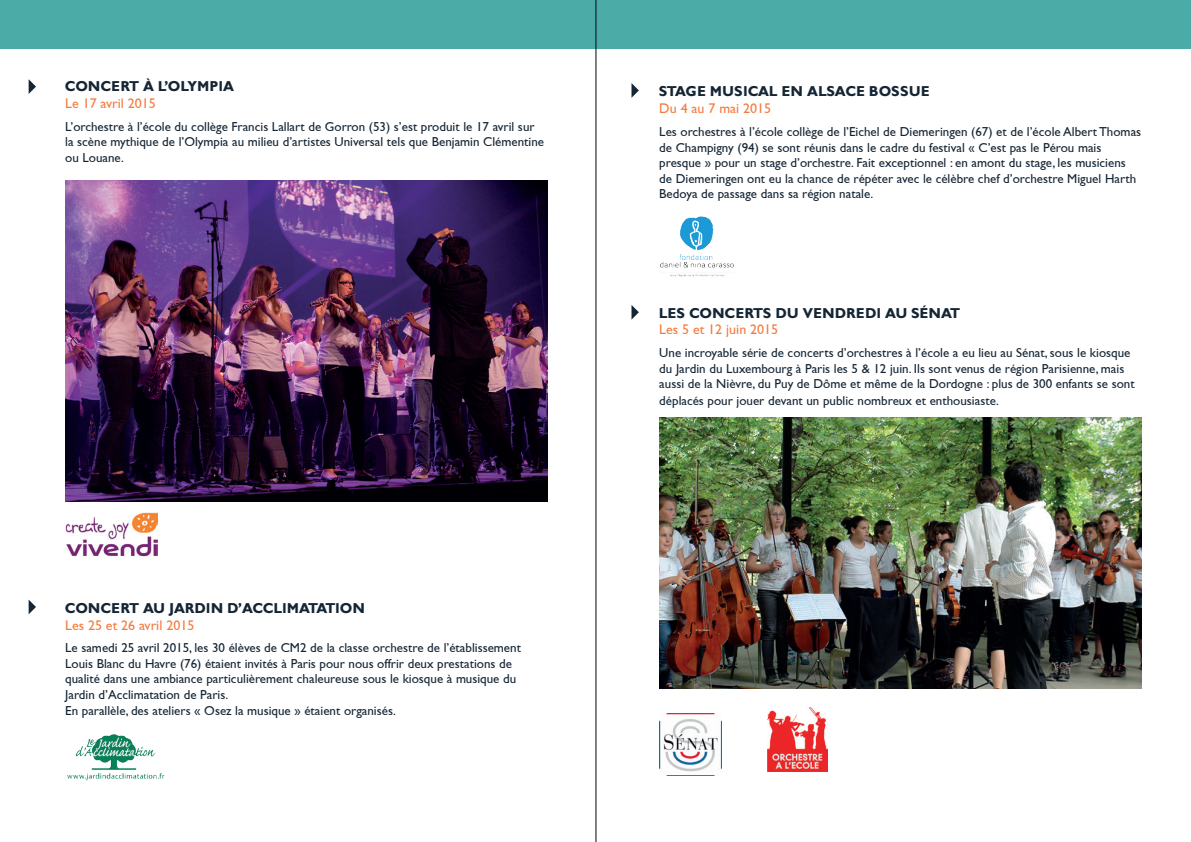
<style>
.page{position:relative;width:1191px;height:842px;background:#fff}
.page>*{position:absolute;margin:0;border:0;box-sizing:border-box;transform-origin:0 0}
.t1{font:700 14px "Gill Sans BQ";letter-spacing:.02em;color:#142534}
.t2{font:14px "Gill Sans";color:#f47b3e}
.t3{font:13px/15.6px "Gill Sans";color:#142534}
</style>
<div class="page">
<div style="left:0;top:0;width:595px;height:48px;background:#4baca7"></div>
<img style="left:65px;top:180px;width:482px;height:321px">
<img style="left:65px;top:513px;width:92px;height:43px">
<img style="left:67px;top:734px;width:98px;height:47px">
<svg style="left:29px;top:79px;width:7px;height:15px"></svg>
<svg style="left:29px;top:600px;width:7px;height:14px"></svg>
<img style="left:660px;top:216px;width:74px;height:61px">
<img style="left:659px;top:418px;width:482px;height:270px">
<img style="left:659px;top:714px;width:62px;height:62px">
<img style="left:767px;top:708px;width:60px;height:64px">
<div style="left:595px;top:0;width:596px;height:48px;background:#4baca7"></div>
<svg style="left:631px;top:83px;width:8px;height:15px"></svg>
<svg style="left:631px;top:305px;width:8px;height:15px"></svg>
<hr style="left:595px;top:0;width:1px;height:842px;background:#020610">
<p class="t1" style="left:65px;top:78px;width:170px">CONCERT À L’OLYMPIA</p>
<p class="t2" style="left:65px;top:95px;width:92px">Le 17 avril 2015</p>
<p class="t3" style="left:65px;top:119px;width:480px">L’orchestre à l’école du collège Francis Lallart de Gorron (53) s’est produit le 17 avril sur la scène mythique de l’Olympia au milieu d’artistes Universal tels que Benjamin Clémentine ou Louane.</p>
<p class="t1" style="left:65px;top:600px;width:301px">CONCERT AU JARDIN D’ACCLIMATATION</p>
<p class="t2" style="left:65px;top:617px;width:131px">Les 25 et 26 avril 2015</p>
<p class="t3" style="left:65px;top:640px;width:457px">Le samedi 25 avril 2015, les 30 élèves de CM2 de la classe orchestre de l’établissement Louis Blanc du Havre (76) étaient invités à Paris pour nous offrir deux prestations de qualité dans une ambiance particulièrement chaleureuse sous le kiosque à musique du Jardin d’Acclimatation de Paris.<br>En parallèle, des ateliers « Osez la musique » étaient organisés.</p>
<p class="t1" style="left:659px;top:83px;width:272px">STAGE MUSICAL EN ALSACE BOSSUE</p>
<p class="t2" style="left:659px;top:101px;width:113px">Du 4 au 7 mai 2015</p>
<p class="t3" style="left:659px;top:124px;width:483px">Les orchestres à l’école collège de l’Eichel de Diemeringen (67) et de l’école Albert Thomas de Champigny (94) se sont réunis dans le cadre du festival « C’est pas le Pérou mais presque » pour un stage d’orchestre. Fait exceptionnel : en amont du stage, les musiciens de Diemeringen ont eu la chance de répéter avec le célèbre chef d’orchestre Miguel Harth Bedoya de passage dans sa région natale.</p>
<p class="t1" style="left:659px;top:305px;width:302px">LES CONCERTS DU VENDREDI AU SÉNAT</p>
<p class="t2" style="left:659px;top:322px;width:120px">Les 5 et 12 juin 2015</p>
<p class="t3" style="left:659px;top:345px;width:477px">Une incroyable série de concerts d’orchestres à l’école a eu lieu au Sénat, sous le kiosque du Jardin du Luxembourg à Paris les 5 &amp; 12 juin. Ils sont venus de région Parisienne, mais aussi de la Nièvre, du Puy de Dôme et même de la Dordogne : plus de 300 enfants se sont</p>
<p class="t3" style="left:659px;top:393px;width:341px">déplacés pour jouer devant un public nombreux et enthousiaste.</p>
</div>
